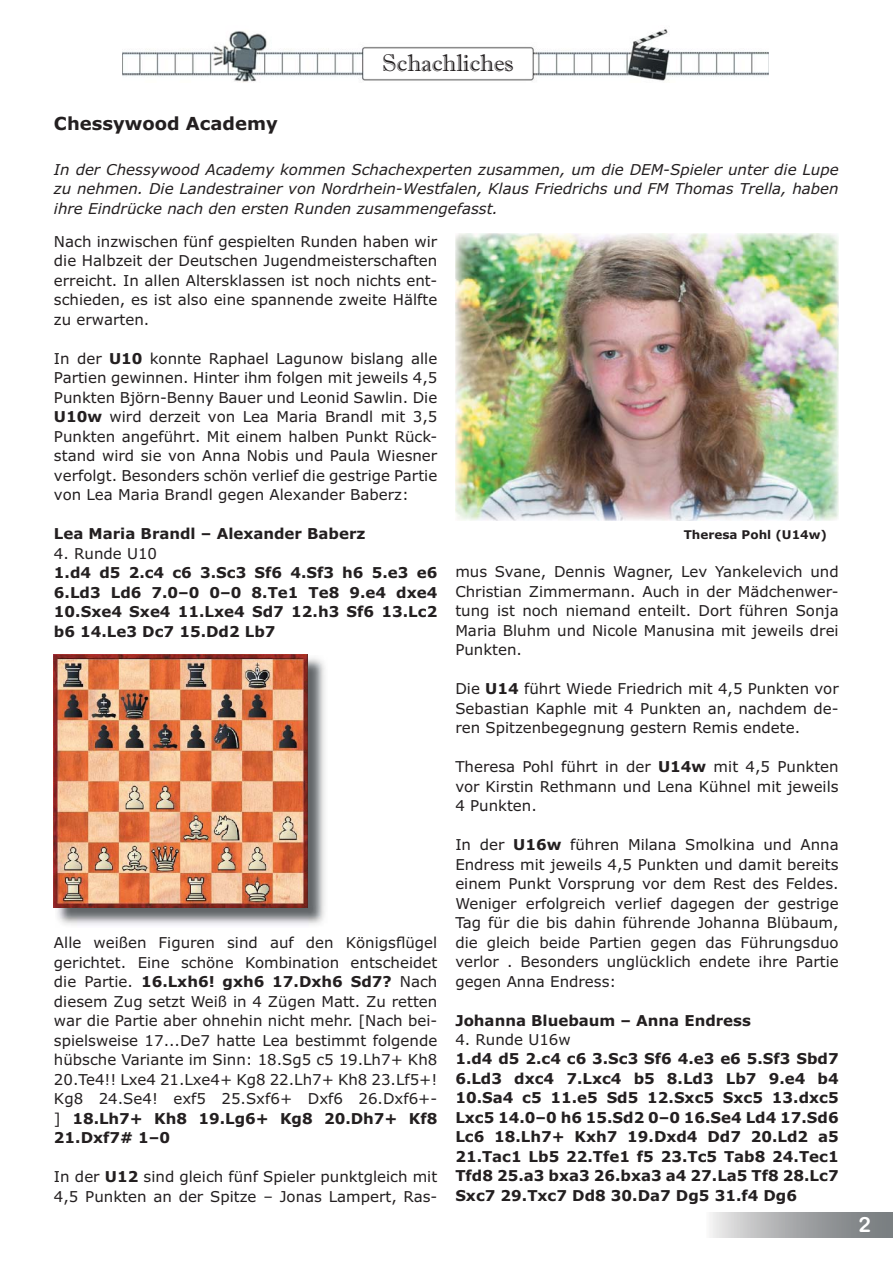
<style>
.page{position:relative;width:893px;height:1263px;background:#fff}
.page>*{position:absolute;margin:0;border:0;box-sizing:border-box;transform-origin:0 0}
.t1{font:24px "Imprint MT Shadow";color:#231f20}
.t2{font:21px "Arial Rounded MT Bold";color:#fff}
.t3{font:700 18px "Verdana";color:#231f20}
.t4{font:15px/19.5px "Verdana";color:#231f20;text-align:justify}
.t5{font:700 15px/19.5px "Verdana";color:#231f20;text-align:justify}
.t6{font:italic 15px/19.5px "Verdana";color:#231f20;text-align:justify}
.t7{font:700 12px "Verdana";color:#231f20}
.s1{font-weight:700}
</style>
<div class="page">
<svg style="left:710px;top:1213px;width:183px;height:25px;background:#a7a9ab"></svg>
<img style="left:122px;top:29px;width:647px;height:53px">
<img style="left:55px;top:656px;width:270px;height:269px">
<img style="left:54px;top:654px;width:253px;height:253px">
<img style="left:455px;top:233px;width:384px;height:288px">
<h1 class="t1" style="left:382px;top:54px;width:133px">Schachliches</h1>
<p class="t3" style="left:54px;top:116px;width:225px">Chessywood Academy</p>
<p class="t6" style="left:54px;top:161px;width:786px">In der Chessywood Academy kommen Schachexperten zusammen, um die DEM-Spieler unter die Lupe zu nehmen. Die Landestrainer von Nordrhein-Westfalen, Klaus Friedrichs und FM Thomas Trella, haben ihre Eindrücke nach den ersten Runden zusammengefasst.</p>
<p class="t4" style="left:54px;top:233px;width:385px">Nach inzwischen fünf gespielten Runden haben wir die Halbzeit der Deutschen Jugendmeisterschaften erreicht. In allen Altersklassen ist noch nichts ent&shy;schieden, es ist also eine spannende zweite Hälfte zu erwarten.</p>
<p class="t4" style="left:54px;top:350px;width:385px">In der <span class="s1">U10</span> konnte Raphael Lagunow bislang alle Partien gewinnen. Hinter ihm folgen mit jeweils 4,5<br>Punkten Björn-Benny Bauer und Leonid Sawlin. Die <span class="s1">U10w</span> wird derzeit von Lea Maria Brandl mit 3,5<br>Punkten angeführt. Mit einem halben Punkt Rück&shy;stand wird sie von Anna Nobis und Paula Wiesner verfolgt. Besonders schön verlief die gestrige Partie von Lea Maria Brandl gegen Alexander Baberz:</p>
<p class="t5" style="left:54px;top:525px;width:313px">Lea Maria Brandl – Alexander Baberz</p>
<p class="t4" style="left:54px;top:545px;width:105px">4. Runde U10</p>
<p class="t5" style="left:54px;top:564px;width:385px">1.d4 d5 2.c4 c6 3.Sc3 Sf6 4.Sf3 h6 5.e3 e6<br>6.Ld3 Ld6 7.0–0 0–0 8.Te1 Te8 9.e4 dxe4<br>10.Sxe4 Sxe4 11.Lxe4 Sd7 12.h3 Sf6 13.Lc2 b6 14.Le3 Dc7 15.Dd2 Lb7</p>
<p class="t4" style="left:54px;top:934px;width:385px">Alle weißen Figuren sind auf den Königsflügel gerichtet. Eine schöne Kombination entscheidet die Partie. <span class="s1">16.Lxh6! gxh6 17.Dxh6 Sd7?</span> Nach diesem Zug setzt Weiß in 4 Zügen Matt. Zu retten war die Partie aber ohnehin nicht mehr. [Nach bei&shy;spielsweise 17...De7 hatte Lea bestimmt folgende hübsche Variante im Sinn: 18.Sg5 c5 19.Lh7+ Kh8<br>20.Te4!! Lxe4 21.Lxe4+ Kg8 22.Lh7+ Kh8 23.Lf5+!<br>Kg8 24.Se4! exf5 25.Sxf6+ Dxf6 26.Dxf6+- ] <span class="s1">18.Lh7+ Kh8 19.Lg6+ Kg8 20.Dh7+ Kf8<br>21.Dxf7# 1–0</span></p>
<p class="t4" style="left:54px;top:1168px;width:385px">In der <span class="s1">U12</span> sind gleich fünf Spieler punktgleich mit<br>4,5 Punkten an der Spitze – Jonas Lampert, Ras-</p>
<p class="t7" style="left:684px;top:530px;width:145px">Theresa Pohl (U14w)</p>
<p class="t4" style="left:455px;top:563px;width:385px">mus Svane, Dennis Wagner, Lev Yankelevich und Christian Zimmermann. Auch in der Mädchenwer&shy;tung ist noch niemand enteilt. Dort führen Sonja Maria Bluhm und Nicole Manusina mit jeweils drei Punkten.</p>
<p class="t4" style="left:455px;top:680px;width:385px">Die <span class="s1">U14</span> führt Wiede Friedrich mit 4,5 Punkten vor Sebastian Kaphle mit 4 Punkten an, nachdem de&shy;ren Spitzenbegegnung gestern Remis endete.</p>
<p class="t4" style="left:455px;top:758px;width:385px">Theresa Pohl führt in der <span class="s1">U14w</span> mit 4,5 Punkten vor Kirstin Rethmann und Lena Kühnel mit jeweils 4 Punkten.</p>
<p class="t4" style="left:455px;top:836px;width:385px">In der <span class="s1">U16w</span> führen Milana Smolkina und Anna Endress mit jeweils 4,5 Punkten und damit bereits einem Punkt Vorsprung vor dem Rest des Feldes.<br>Weniger erfolgreich verlief dagegen der gestrige Tag für die bis dahin führende Johanna Blübaum, die gleich beide Partien gegen das Führungsduo verlor . Besonders unglücklich endete ihre Partie gegen Anna Endress:</p>
<p class="t5" style="left:455px;top:1012px;width:297px">Johanna Bluebaum – Anna Endress</p>
<p class="t4" style="left:455px;top:1031px;width:117px">4. Runde U16w</p>
<p class="t5" style="left:455px;top:1051px;width:385px">1.d4 d5 2.c4 c6 3.Sc3 Sf6 4.e3 e6 5.Sf3 Sbd7<br>6.Ld3 dxc4 7.Lxc4 b5 8.Ld3 Lb7 9.e4 b4<br>10.Sa4 c5 11.e5 Sd5 12.Sxc5 Sxc5 13.dxc5<br>Lxc5 14.0–0 h6 15.Sd2 0–0 16.Se4 Ld4 17.Sd6<br>Lc6 18.Lh7+ Kxh7 19.Dxd4 Dd7 20.Ld2 a5<br>21.Tac1 Lb5 22.Tfe1 f5 23.Tc5 Tab8 24.Tec1<br>Tfd8 25.a3 bxa3 26.bxa3 a4 27.La5 Tf8 28.Lc7<br>Sxc7 29.Txc7 Dd8 30.Da7 Dg5 31.f4 Dg6</p>
<h2 class="t2" style="left:858px;top:1213px;width:14px">2</h2>
</div>
